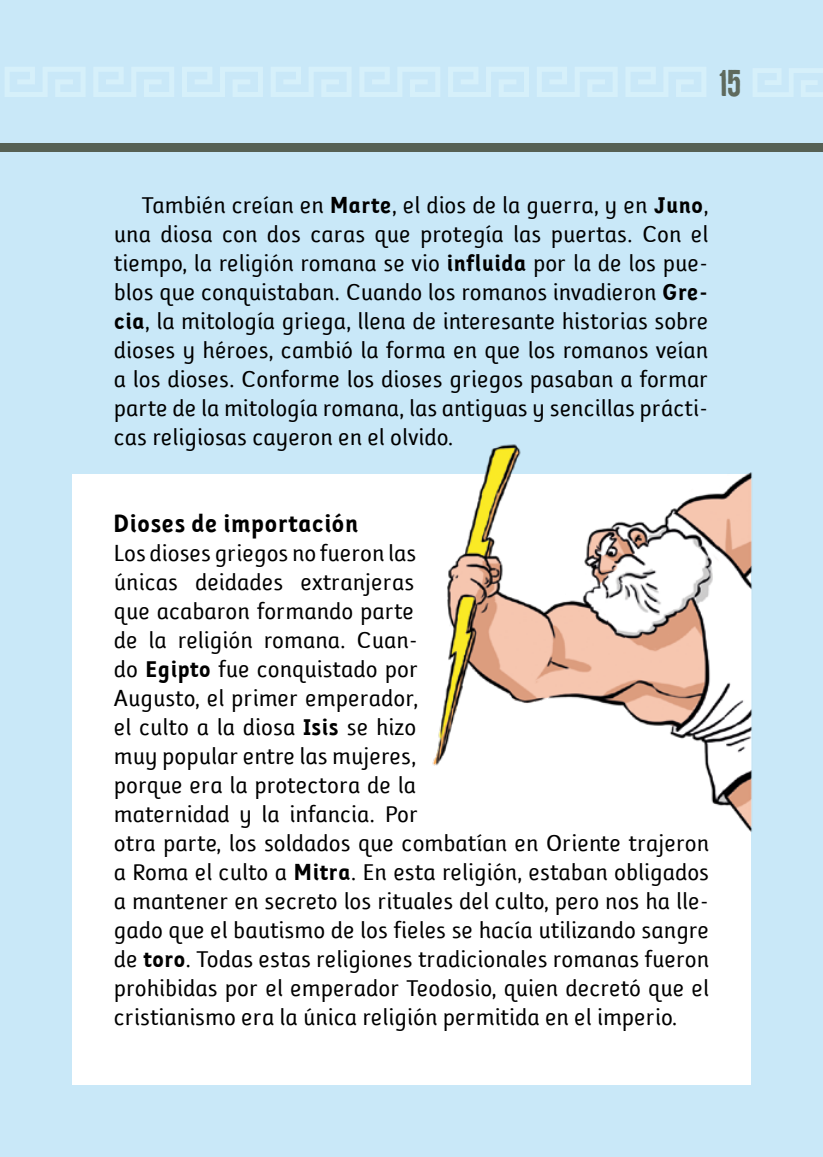
<style>
.page{position:relative;width:823px;height:1157px;background:#fff}
.page>*{position:absolute;margin:0;border:0;box-sizing:border-box;transform-origin:0 0}
.t1{font:36px "Kipp No 1";color:#5f6a5d}
.t2{font:700 26px "Folder";color:#000}
.t3{font:24px/29px "Folder";color:#000;text-align:justify}
.s1{font-weight:700}
</style>
<div class="page">
<div style="left:0;top:0;width:822px;height:1157px;background:#c9e8f8"></div>
<div style="left:0;top:143px;width:822px;height:9px;background:#566054"></div>
<div style="left:72px;top:474px;width:678px;height:611px;background:#fff"></div>
<svg style="left:271px;top:67px;width:80px;height:30px"></svg>
<svg style="left:537px;top:67px;width:80px;height:30px"></svg>
<svg style="left:5px;top:67px;width:80px;height:30px"></svg>
<svg style="left:182px;top:67px;width:81px;height:30px"></svg>
<svg style="left:448px;top:67px;width:80px;height:30px"></svg>
<svg style="left:360px;top:67px;width:80px;height:30px"></svg>
<svg style="left:626px;top:67px;width:80px;height:30px"></svg>
<svg style="left:753px;top:68px;width:69px;height:29px"></svg>
<svg style="left:94px;top:67px;width:80px;height:30px"></svg>
<img style="left:432px;top:444px;width:320px;height:394px">
<h1 class="t1" style="left:719px;top:61px;width:23px">15</h1>
<p class="t3" style="left:114px;top:191px;width:595px;text-indent:28px">También creían en <span class="s1">Marte</span>, el dios de la guerra, y en <span class="s1">Juno</span>, una diosa con dos caras que protegía las puertas. Con el tiempo, la religión romana se vio <span class="s1">influida</span> por la de los pue&shy;blos que conquistaban. Cuando los romanos invadieron <span class="s1">Gre&shy;cia</span>, la mitología griega, llena de interesante historias sobre dioses y héroes, cambió la forma en que los romanos veían a los dioses. Conforme los dioses griegos pasaban a formar parte de la mitología romana, las antiguas y sencillas prácti&shy;cas religiosas cayeron en el olvido.</p>
<p class="t2" style="left:113px;top:509px;width:247px">Dioses de importación</p>
<p class="t3" style="left:114px;top:539px;width:596px;text-align:left">Los dioses griegos no fueron las<br>únicas deidades extranjeras<br>que acabaron formando parte<br>de la religión romana. Cuan-<br>do <span class="s1">Egipto</span> fue conquistado por<br>Augusto, el primer emperador,<br>el culto a la diosa <span class="s1">Isis</span> se hizo<br>muy popular entre las mujeres,<br>porque era la protectora de la<br>maternidad y la infancia. Por<br>otra parte, los soldados que combatían en Oriente trajeron a Roma el culto a <span class="s1">Mitra</span>. En esta religión, estaban obligados a mantener en secreto los rituales del culto, pero nos ha lle&shy;gado que el bautismo de los fieles se hacía utilizando sangre de <span class="s1">toro</span>. Todas estas religiones tradicionales romanas fueron prohibidas por el emperador Teodosio, quien decretó que el cristianismo era la única religión permitida en el imperio.</p>
</div>
